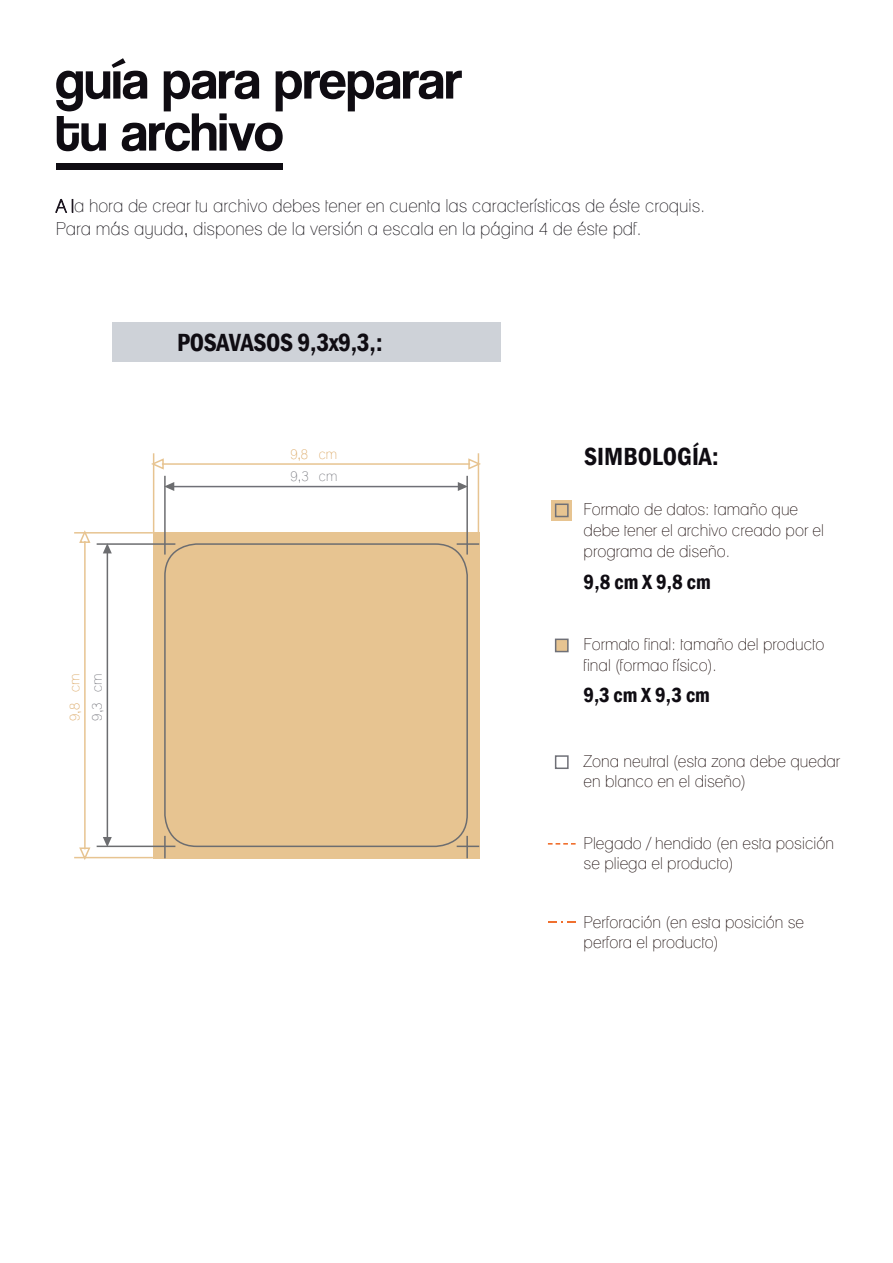
<style>
.page{position:relative;width:893px;height:1263px;background:#fff}
.page>*{position:absolute;margin:0;border:0;box-sizing:border-box;transform-origin:0 0}
.t1{font:55.2px/52.1px "Coolvetica Rg";color:#0f0c12}
.t2{font:600 condensed 25.5px "Franklin Gothic";letter-spacing:-.015em;color:#0f0c12}
.t3{font:600 condensed 21px "Franklin Gothic";color:#0f0c12}
.t4{font:condensed 18px/22.5px "Lane";color:#0f0c12}
.t5{font:condensed 16.5px/19.8px "Lane";color:#140504}
.t6{font:condensed 13.95px "Lane";color:#6f7077}
.t7{font:condensed 13.95px "Lane";color:#d9a25a}
</style>
<div class="page">
<div style="left:153px;top:532px;width:326px;height:326px;background:#e7c491"></div>
<hr style="left:153px;top:453px;width:1px;height:79px;background:#e7c491">
<hr style="left:164px;top:476px;width:2px;height:78px;background:#6c6d70">
<hr style="left:164px;top:836px;width:2px;height:22px;background:#6c6d70">
<hr style="left:173px;top:486px;width:286px;height:1px;background:#6f7077">
<svg style="left:164px;top:482px;width:10px;height:9px"></svg>
<svg style="left:458px;top:482px;width:8px;height:9px"></svg>
<hr style="left:162px;top:463px;width:308px;height:2px;background:#e7c491">
<svg style="left:151px;top:457px;width:14px;height:13px"></svg>
<svg style="left:467px;top:457px;width:14px;height:14px"></svg>
<hr style="left:478px;top:453px;width:1px;height:79px;background:#e7c491">
<hr style="left:466px;top:476px;width:2px;height:78px;background:#6c6d70">
<hr style="left:74px;top:857px;width:79px;height:1px;background:#e7c491">
<hr style="left:97px;top:845px;width:78px;height:2px;background:#6c6d70">
<hr style="left:107px;top:552px;width:1px;height:286px;background:#6c6d70">
<svg style="left:103px;top:837px;width:9px;height:9px"></svg>
<svg style="left:103px;top:545px;width:9px;height:8px"></svg>
<hr style="left:84px;top:541px;width:2px;height:308px;background:#e7c491">
<svg style="left:78px;top:846px;width:13px;height:14px"></svg>
<svg style="left:78px;top:530px;width:14px;height:14px"></svg>
<hr style="left:74px;top:532px;width:79px;height:1px;background:#e7c491">
<hr style="left:97px;top:543px;width:78px;height:2px;background:#6c6d70">
<hr style="left:457px;top:543px;width:22px;height:2px;background:#6c6d70">
<hr style="left:457px;top:845px;width:22px;height:2px;background:#6c6d70">
<hr style="left:466px;top:836px;width:2px;height:22px;background:#6c6d70">
<div style="left:164px;top:543px;width:304px;height:304px;border:2px solid #6c6d70;border-radius:32px"></div>
<svg style="left:55px;top:198px;width:18px;height:15px"></svg>
<div style="left:112px;top:322px;width:389px;height:40px;background:#ced2d8"></div>
<div style="left:56px;top:163px;width:227px;height:6px;background:#0f0c12"></div>
<div style="left:555px;top:755px;width:14px;height:14px;border:2px solid #6f7077"></div>
<svg style="left:548px;top:921px;width:28px;height:2px"></svg>
<svg style="left:548px;top:843px;width:28px;height:2px"></svg>
<div style="left:551px;top:500px;width:21px;height:21px;background:#e7c491"></div>
<div style="left:555px;top:503px;width:14px;height:14px;border:2px solid #6f7077"></div>
<div style="left:555px;top:639px;width:14px;height:13px;background:#e7c491;border:2px solid #6f7077"></div>
<h1 class="t1" style="left:55px;top:54px;width:408px">guía para preparar tu archivo</h1>
<p class="t4" style="left:56px;top:195px;width:651px">A la hora de crear tu archivo debes tener en cuenta las características de éste croquis.<br>Para más ayuda, dispones de la versión a escala en la página 4 de éste pdf.</p>
<h2 class="t2" style="left:177px;top:325px;width:207px">POSAVASOS 9,3x9,3,:</h2>
<p class="t7" style="left:291px;top:445px;width:48px">9,8 cm</p>
<p class="t6" style="left:291px;top:468px;width:48px">9,3 cm</p>
<p class="t7" style="left:66px;top:721px;width:48px;rotate:-90deg">9,8 cm</p>
<p class="t6" style="left:88px;top:721px;width:48px;rotate:-90deg">9,3 cm</p>
<h2 class="t2" style="left:584px;top:440px;width:136px">SIMBOLOGÍA:</h2>
<p class="t5" style="left:584px;top:498px;width:242px;line-height:21px">Formato de datos: tamaño que debe tener el archivo creado por el programa de diseño.</p>
<p class="t3" style="left:584px;top:568px;width:129px">9,8 cm X 9,8 cm</p>
<p class="t5" style="left:584px;top:634px;width:242px;line-height:21px">Formato final: tamaño del producto final (formao físico).</p>
<p class="t3" style="left:584px;top:681px;width:128px">9,3 cm X 9,3 cm</p>
<p class="t5" style="left:584px;top:751px;width:258px">Zona neutral (esta zona debe quedar en blanco en el diseño)</p>
<p class="t5" style="left:584px;top:833px;width:252px">Plegado / hendido (en esta posición se pliega el producto)</p>
<p class="t5" style="left:584px;top:912px;width:222px">Perforación (en esta posición se perfora el producto)</p>
</div>
